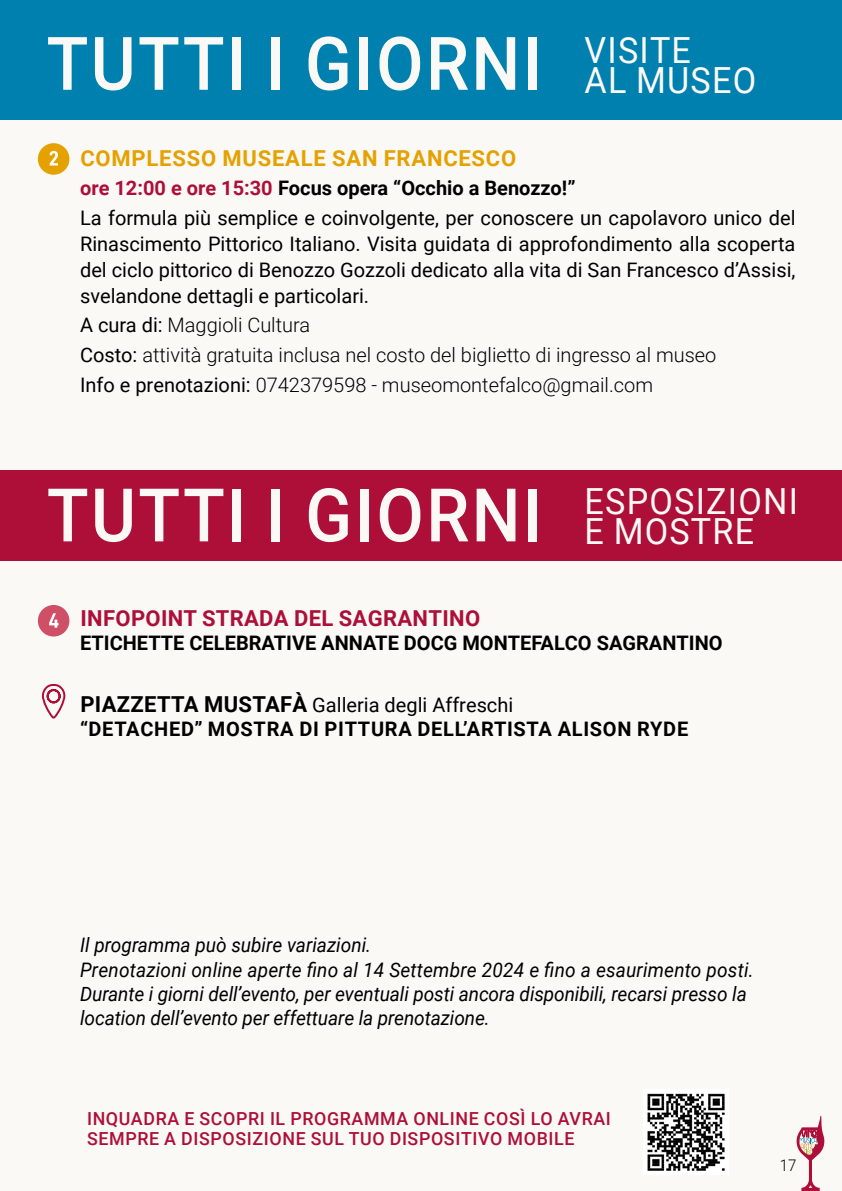
<style>
.page{position:relative;width:842px;height:1191px;background:#fbf9f5}
.page>*{position:absolute;margin:0;border:0;box-sizing:border-box;transform-origin:0 0}
.t1{font:500 74px "Roboto";letter-spacing:.035em;color:#fbf9f5;scale:.93 1}
.t2{font:36px "Roboto";letter-spacing:.035em;color:#fbf9f5;scale:.95 1}
.t3{font:700 22px "Roboto";letter-spacing:.035em;color:#e5a100}
.t4{font:700 22px "Roboto";letter-spacing:.015em;color:#ad0f39}
.t5{font:20px/26px "Roboto";color:#000}
.t6{font:italic 20px/24px "Roboto";letter-spacing:-.005em;color:#000;scale:.95 1}
.t7{font:300 20px/29.6px "Roboto";color:#000}
.t8{font:700 20px/24px "Roboto";letter-spacing:.035em;color:#000}
.t9{font:700 20px "Roboto";color:#000}
.t10{font:500 18px/20px "Roboto";letter-spacing:.035em;color:#ad0f39}
.t11{font:300 16px "Roboto";color:#000;scale:.94 1}
.s1{font-weight:400;font-size:36px}
.s2{font-weight:700;color:#ad0f39}
.s3{font-weight:700}
.s4{font-weight:400}
.s5{font-size:22px}
</style>
<div class="page">
<svg style="left:796px;top:1116px;width:28px;height:75px"></svg>
<div style="left:38px;top:143px;width:31px;height:32px;background:#e5a100;border-radius:50%"></div>
<svg style="left:50px;top:151px;width:8px;height:14px"></svg>
<div style="left:38px;top:605px;width:31px;height:31px;background:#cf5066;border-radius:50%"></div>
<svg style="left:49px;top:613px;width:9px;height:14px"></svg>
<div style="left:0;top:0;width:842px;height:120px;background:#0080af"></div>
<div style="left:0;top:470px;width:842px;height:90px;background:#ad0f39"></div>
<svg style="left:41px;top:684px;width:25px;height:35px"></svg>
<img style="left:647px;top:1093px;width:78px;height:78px">
<h1 class="t1" style="left:47px;top:12px;width:765px">TUTTI I GIORNI <span class="s1">AL MUSEO</span></h1>
<h2 class="t2" style="left:585px;top:25px;width:114px">VISITE</h2>
<p class="t3" style="left:80px;top:143px;width:437px">COMPLESSO MUSEALE SAN FRANCESCO</p>
<p class="t5" style="left:80px;top:172px;width:717px;line-height:29.6px"><span class="s2">ore 12:00 e ore 15:30</span> <span class="s3">Focus opera “Occhio a Benozzo!”<br></span>La formula più semplice e coinvolgente, per conoscere un capolavoro unico del</p>
<p class="t5" style="left:80px;top:230px;width:717px;text-align:justify">Rinascimento Pittorico Italiano. Visita guidata di approfondimento alla scoperta del ciclo pittorico di Benozzo Gozzoli dedicato alla vita di San Francesco d’Assisi, svelandone dettagli e particolari.</p>
<p class="t7" style="left:80px;top:310px;width:638px"><span class="s4">A cura di:</span> Maggioli Cultura<br><span class="s4">Costo:</span> attività gratuita inclusa nel costo del biglietto di ingresso al museo<br><span class="s4">Info e prenotazioni:</span> 0742379598 - museomontefalco@gmail.com</p>
<h1 class="t1" style="left:47px;top:463px;width:809px">TUTTI I GIORNI <sup>ESPOSIZIONI</sup></h1>
<h2 class="t2" style="left:585px;top:505px;width:180px">E MOSTRE</h2>
<p class="t4" style="left:80px;top:603px;width:401px">INFOPOINT STRADA DEL SAGRANTINO</p>
<p class="t9" style="left:80px;top:629px;width:644px">ETICHETTE CELEBRATIVE ANNATE DOCG MONTEFALCO SAGRANTINO</p>
<p class="t8" style="left:80px;top:692px;width:610px"><span class="s5">PIAZZETTA MUSTAFÀ</span> <span class="s4">Galleria degli Affreschi<br></span>“DETACHED” MOSTRA DI PITTURA DELL’ARTISTA ALISON RYDE</p>
<p class="t6" style="left:80px;top:932px;width:711px">Il programma può subire variazioni.<br>Prenotazioni online aperte fino al 14 Settembre 2024 e fino a esaurimento posti.<br>Durante i giorni dell’evento, per eventuali posti ancora disponibili, recarsi presso la location dell’evento per effettuare la prenotazione.</p>
<p class="t10" style="left:87px;top:1108px;width:525px">INQUADRA E SCOPRI IL PROGRAMMA ONLINE COSÌ LO AVRAI<br>SEMPRE A DISPOSIZIONE SUL TUO DISPOSITIVO MOBILE</p>
<p class="t11" style="left:780px;top:1154px;width:19px">17</p>
</div>
